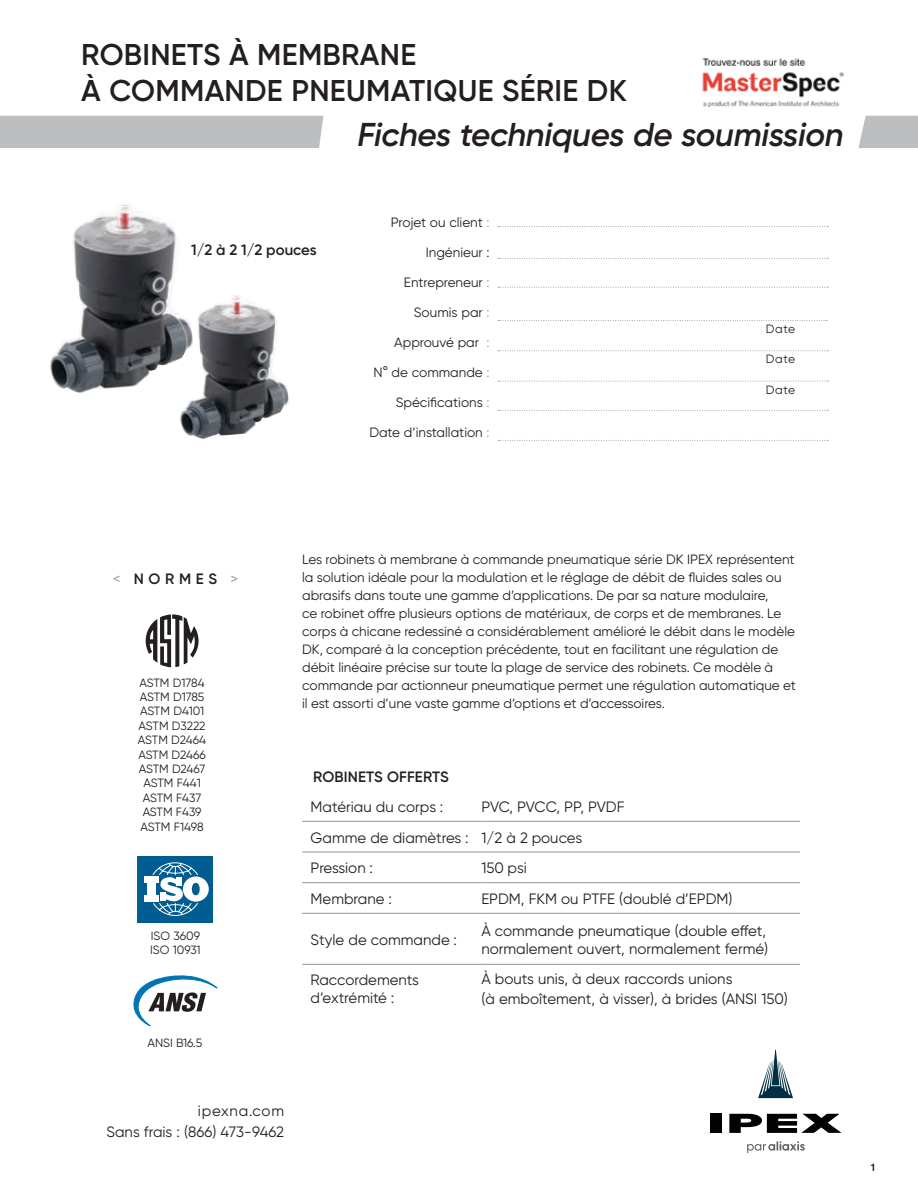
<style>
.page{position:relative;width:918px;height:1188px;background:#fff}
.page>*{position:absolute;margin:0;border:0;box-sizing:border-box;transform-origin:0 0}
.t1{font:italic 600 33px "Gilroy";letter-spacing:-.01em;color:#231f20}
.t2{font:600 30px/36px "Gilroy";letter-spacing:.01em;color:#231f20}
.t3{font:15px/30.6px "Gilroy";color:#231f20}
.t4{font:600 15px "Gilroy";letter-spacing:.01em;color:#231f20}
.t5{font:13.5px/18px "Gilroy";color:#231f20}
.t6{font:12px/14.4px "Gilroy";letter-spacing:-.005em;color:#231f20;text-align:center}
.t7{font:500 10.5px "Helvetica Neue LT";color:#231f20}
.s1{color:#949698}
.s2{font-weight:400;color:#949698}
</style>
<div class="page">
<svg style="left:134px;top:976px;width:83px;height:50px"></svg>
<div style="left:138px;top:856px;width:75px;height:67px;background:#005d91"></div>
<div style="left:144px;top:877px;width:15px;height:6px;background:#fff"></div>
<div style="left:148px;top:883px;width:8px;height:13px;background:#fff"></div>
<div style="left:144px;top:895px;width:15px;height:6px;background:#fff"></div>
<svg style="left:152px;top:862px;width:57px;height:54px"></svg>
<svg style="left:146px;top:614px;width:53px;height:53px"></svg>
<img style="left:702px;top:58px;width:142px;height:50px">
<div style="left:710px;top:1114px;width:11px;height:19px;background:#020304"></div>
<svg style="left:729px;top:1114px;width:113px;height:19px"></svg>
<svg style="left:758px;top:1050px;width:35px;height:48px"></svg>
<svg style="left:747px;top:1141px;width:58px;height:12px"></svg>
<hr style="left:302px;top:821px;width:179px;height:1px;background:#949698">
<hr style="left:481px;top:821px;width:319px;height:1px;background:#949698">
<hr style="left:302px;top:852px;width:179px;height:1px;background:#949698">
<hr style="left:481px;top:852px;width:319px;height:1px;background:#949698">
<hr style="left:302px;top:882px;width:179px;height:1px;background:#949698">
<hr style="left:481px;top:882px;width:319px;height:1px;background:#949698">
<hr style="left:302px;top:913px;width:179px;height:1px;background:#949698">
<hr style="left:481px;top:913px;width:319px;height:1px;background:#949698">
<hr style="left:302px;top:964px;width:179px;height:1px;background:#949698">
<hr style="left:481px;top:964px;width:319px;height:1px;background:#949698">
<div style="left:0;top:116px;width:323px;height:32px;background:#bcbec0"></div>
<svg style="left:498px;top:226px;width:330px;height:1px"></svg>
<svg style="left:498px;top:258px;width:330px;height:1px"></svg>
<svg style="left:498px;top:287px;width:330px;height:1px"></svg>
<svg style="left:498px;top:320px;width:329px;height:1px"></svg>
<svg style="left:498px;top:350px;width:330px;height:1px"></svg>
<svg style="left:498px;top:381px;width:330px;height:1px"></svg>
<svg style="left:498px;top:410px;width:330px;height:1px"></svg>
<svg style="left:498px;top:440px;width:330px;height:1px"></svg>
<svg style="left:858px;top:116px;width:60px;height:32px;background:#c0c2c4"></svg>
<img style="left:49px;top:204px;width:130px;height:190px">
<img style="left:179px;top:295px;width:110px;height:144px">
<h2 class="t2" style="left:81px;top:36px;width:547px">ROBINETS À MEMBRANE<br>À COMMANDE PNEUMATIQUE SÉRIE DK</h2>
<p class="t4" style="left:191px;top:240px;width:127px">1/2 à 2 1/2 pouces</p>
<h1 class="t1" style="left:357px;top:114px;width:488px">Fiches techniques de soumission</h1>
<p class="t5" style="left:391px;top:213px;width:100px">Projet ou client <span class="s1">:</span></p>
<p class="t5" style="left:426px;top:243px;width:65px">Ingénieur :</p>
<p class="t5" style="left:404px;top:273px;width:87px">Entrepreneur <span class="s1">:</span></p>
<p class="t5" style="left:414px;top:303px;width:77px">Soumis par <span class="s1">:</span></p>
<p class="t5" style="left:394px;top:333px;width:97px">Approuvé par <span class="s1">:</span></p>
<p class="t5" style="left:374px;top:363px;width:118px">N° de commande <span class="s1">:</span></p>
<p class="t5" style="left:396px;top:393px;width:95px">Spécifications <span class="s1">:</span></p>
<p class="t5" style="left:369px;top:423px;width:122px">Date d’installation <span class="s1">:</span></p>
<p class="t6" style="left:766px;top:322px;width:31px">Date</p>
<p class="t6" style="left:766px;top:352px;width:31px">Date</p>
<p class="t6" style="left:766px;top:382px;width:31px">Date</p>
<p class="t4" style="left:113px;top:569px;width:127px"><span class="s2">&lt;</span> NORMES <span class="s2">&gt;</span></p>
<p class="t6" style="left:138px;top:675px;width:70px">ASTM D1784<br>ASTM D1785<br>ASTM D4101<br>ASTM D3222<br>ASTM D2464<br>ASTM D2466<br>ASTM D2467<br>ASTM F441<br>ASTM F437<br>ASTM F439<br>ASTM F1498</p>
<p class="t6" style="left:150px;top:928px;width:52px;text-align:left">ISO 3609<br>ISO 10931</p>
<p class="t6" style="left:148px;top:1035px;width:56px">ANSI B16.5</p>
<p class="t5" style="left:302px;top:550px;width:495px">Les robinets à membrane à commande pneumatique série DK IPEX représentent la solution idéale pour la modulation et le réglage de débit de fluides sales ou abrasifs dans toute une gamme d’applications. De par sa nature modulaire,<br>ce robinet offre plusieurs options de matériaux, de corps et de membranes. Le corps à chicane redessiné a considérablement amélioré le débit dans le modèle DK, comparé à la conception précédente, tout en facilitant une régulation de débit linéaire précise sur toute la plage de service des robinets. Ce modèle à commande par actionneur pneumatique permet une régulation automatique et il est assorti d’une vaste gamme d’options et d’accessoires.</p>
<p class="t4" style="left:313px;top:768px;width:137px">ROBINETS OFFERTS</p>
<p class="t3" style="left:311px;top:791px;width:134px">Matériau du corps :</p>
<p class="t3" style="left:311px;top:791px;width:315px;text-indent:171px">PVC, PVCC, PP, PVDF<br>Gamme de diamètres : 1/2 à 2 pouces<br>Pression :</p>
<p class="t3" style="left:481px;top:853px;width:47px">150 psi</p>
<p class="t3" style="left:311px;top:883px;width:83px">Membrane :</p>
<p class="t3" style="left:481px;top:883px;width:253px">EPDM, FKM ou PTFE (doublé d’EPDM)</p>
<p class="t3" style="left:311px;top:924px;width:148px">Style de commande :</p>
<p class="t3" style="left:481px;top:921px;width:288px;line-height:18px">À commande pneumatique (double effet, normalement ouvert, normalement fermé)</p>
<p class="t3" style="left:311px;top:971px;width:110px;line-height:18px">Raccordements d’extrémité :</p>
<p class="t3" style="left:481px;top:969px;width:308px;line-height:19.5px">À bouts unis, à deux raccords unions<br>(à emboîtement, à visser), à brides (ANSI 150)</p>
<p class="t3" style="left:106px;top:1100px;width:179px;line-height:21px;text-align:right">ipexna.com<br>Sans frais : (866) 473-9462</p>
<p class="t7" style="left:870px;top:1161px;width:7px">1</p>
</div>
